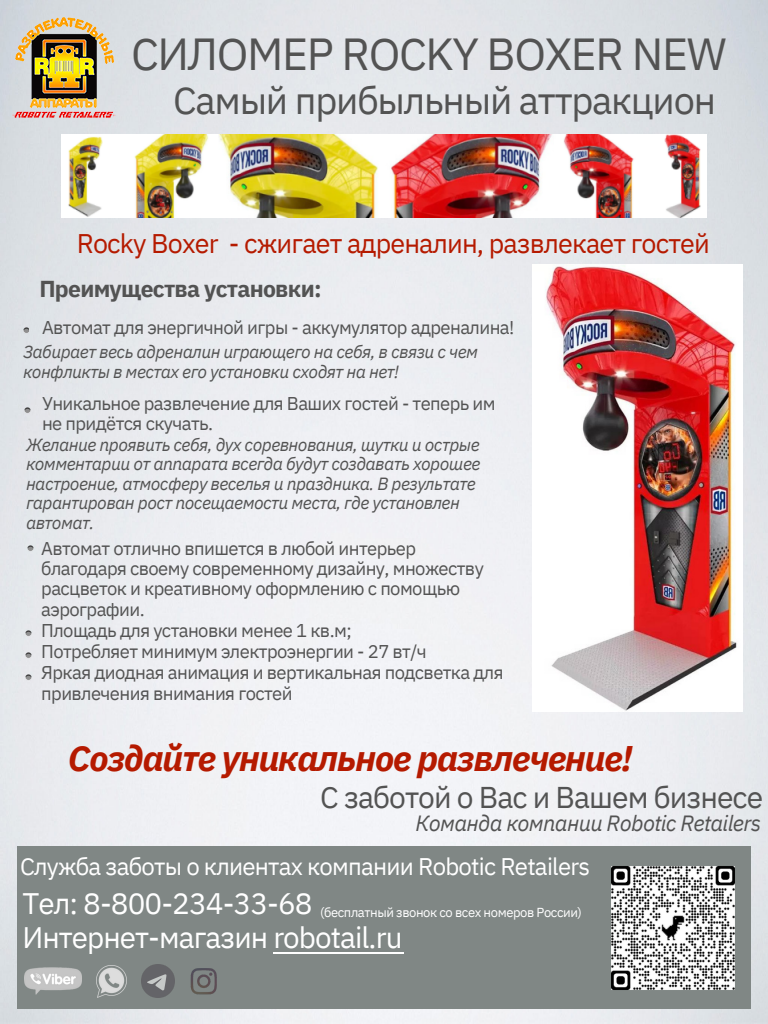
<style>
.page{position:relative;width:768px;height:1024px;background:#fff}
.page>*{position:absolute;margin:0;border:0;box-sizing:border-box;transform-origin:0 0}
.t1{font:44.8px "IBM Plex Sans";letter-spacing:-.03em;color:#535353}
.t2{font:38px "IBM Plex Sans";letter-spacing:-.03em;color:#535353}
.t3{font:italic 700 35.5px "IBM Plex Sans";letter-spacing:-.03em;color:#b51a00}
.t4{font:30px "IBM Plex Sans";letter-spacing:-.03em;color:#535353}
.t5{font:29.6px/33.8px "IBM Plex Sans";letter-spacing:-.03em;color:#fff}
.t6{font:26.9px "IBM Plex Sans";letter-spacing:-.03em;color:#b51a00}
.t7{font:24px "IBM Plex Sans";letter-spacing:-.03em;color:#fff}
.t8{font:700 23px "IBM Plex Sans";letter-spacing:-.03em;color:#535353}
.t9{font:italic 22px "IBM Plex Sans";letter-spacing:-.03em;color:#535353}
.t10{font:18.5px/20.2px "IBM Plex Sans";letter-spacing:-.03em;color:#535353}
.t11{font:italic 17.6px/19.5px "IBM Plex Sans";letter-spacing:-.03em;color:#535353}
.t12{font:13px "IBM Plex Sans";letter-spacing:-.03em;color:#fff}
</style>
<div class="page">
<img style="left:0;top:0;width:768px;height:1024px">
<svg style="left:23px;top:327px;width:6px;height:6px"></svg>
<svg style="left:24px;top:408px;width:6px;height:6px"></svg>
<svg style="left:27px;top:545px;width:6px;height:6px"></svg>
<svg style="left:26px;top:631px;width:5px;height:6px"></svg>
<img style="left:9px;top:15px;width:108px;height:105px">
<div style="left:17px;top:846px;width:734px;height:163px;background:#808785"></div>
<hr style="left:273px;top:952px;width:131px;height:2px;background:#fff">
<img style="left:24px;top:967px;width:57px;height:43px">
<img style="left:96px;top:965px;width:31px;height:32px">
<img style="left:141px;top:965px;width:33px;height:33px">
<img style="left:190px;top:968px;width:27px;height:27px">
<img style="left:533px;top:265px;width:209px;height:446px">
<img style="left:611px;top:866px;width:124px;height:124px">
<svg style="left:26px;top:653px;width:5px;height:6px"></svg>
<svg style="left:26px;top:675px;width:5px;height:6px"></svg>
<img style="left:61px;top:135px;width:646px;height:82px">
<p class="t1" style="left:131px;top:24px;width:597px">СИЛОМЕР ROCKY BOXER NEW</p>
<p class="t2" style="left:173px;top:75px;width:545px">Самый прибыльный аттракцион</p>
<p class="t6" style="left:77px;top:225px;width:635px">Rocky Boxer - сжигает адреналин, развлекает гостей</p>
<p class="t8" style="left:39px;top:273px;width:284px">Преимущества установки:</p>
<p class="t10" style="left:42px;top:317px;width:474px">Автомат для энергичной игры - аккумулятор адреналина!</p>
<p class="t11" style="left:23px;top:342px;width:457px">Забирает весь адреналин играющего на себя, в связи с чем конфликты в местах его установки сходят на нет!</p>
<p class="t10" style="left:42px;top:393px;width:455px">Уникальное развлечение для Ваших гостей - теперь им не придётся скучать.</p>
<p class="t11" style="left:26px;top:434px;width:456px">Желание проявить себя, дух соревнования, шутки и острые комментарии от аппарата всегда будут создавать хорошее настроение, атмосферу веселья и праздника. В результате гарантирован рост посещаемости места, где установлен автомат.</p>
<p class="t10" style="left:41px;top:538px;width:444px">Автомат отлично впишется в любой интерьер благодаря своему современному дизайну, множеству расцветок и креативному оформлению с помощью аэрографии.</p>
<p class="t10" style="left:41px;top:619px;width:312px">Площадь для установки менее 1 кв.м;</p>
<p class="t10" style="left:41px;top:641px;width:387px">Потребляет минимум электроэнергии - 27 вт/ч</p>
<p class="t10" style="left:41px;top:662px;width:464px">Яркая диодная анимация и вертикальная подсветка для привлечения внимания гостей</p>
<p class="t3" style="left:68px;top:734px;width:566px">Создайте уникальное развлечение!</p>
<p class="t4" style="left:320px;top:778px;width:444px">С заботой о Вас и Вашем бизнесе</p>
<p class="t9" style="left:416px;top:808px;width:347px">Команда компании Robotic Retailers</p>
<p class="t7" style="left:20px;top:850px;width:572px">Служба заботы о клиентах компании Robotic Retailers</p>
<p class="t5" style="left:22px;top:886px;width:382px">Тел: 8-800-234-33-68<br>Интернет-магазин robotail.ru</p>
<p class="t12" style="left:320px;top:903px;width:263px">(бесплатный звонок со всех номеров России)</p>
</div>
